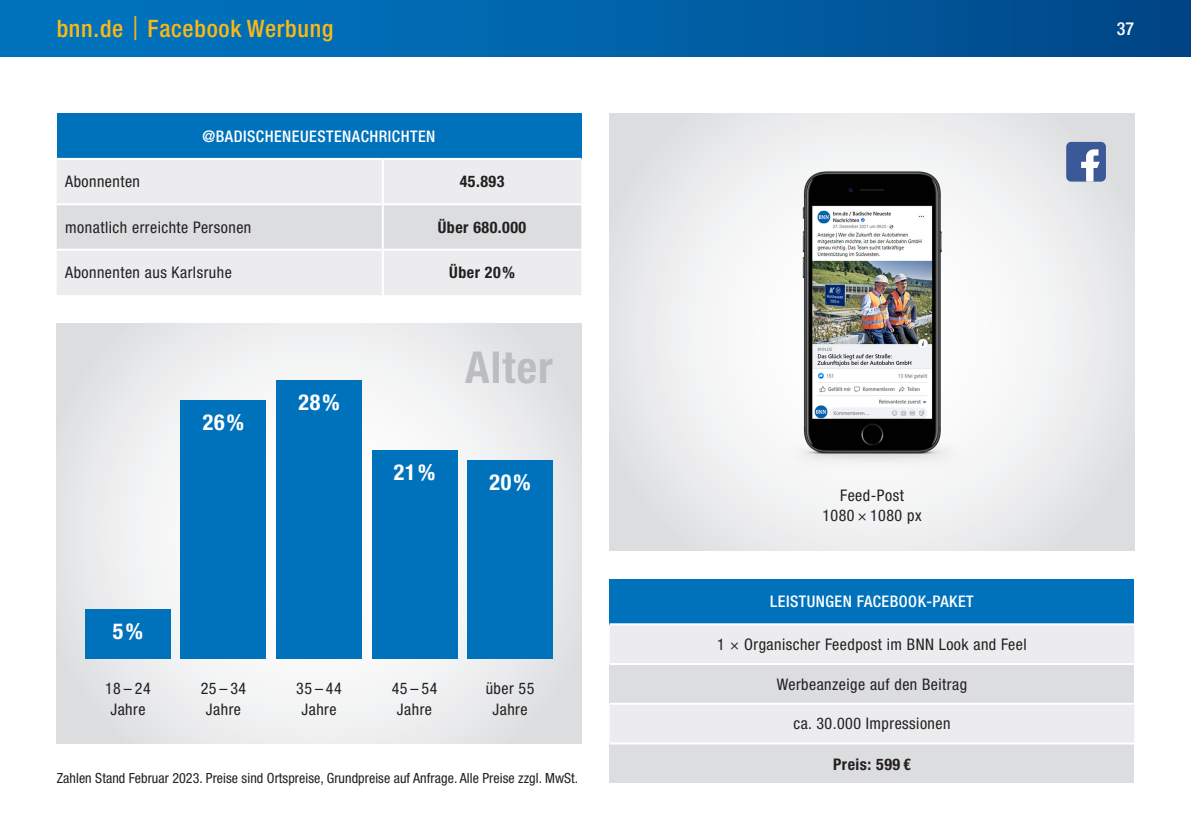
<style>
.page{position:relative;width:1191px;height:840px;background:#fff}
.page>*{position:absolute;margin:0;border:0;box-sizing:border-box;transform-origin:0 0}
.K-Modul_Überschrift{font:700 condensed 44px "Helvetica Neue LT Std";letter-spacing:.025em;color:#bcbdc0}
.Titel_Kopf{font:500 condensed 24px "Helvetica Neue LT Std";letter-spacing:.03em;color:#fcb814}
.Grundtext_Zwischenti{font:700 condensed 22px "Helvetica Neue LT Std";letter-spacing:.03em;color:#fff}
.Seitenzahl{font:500 condensed 18px "Helvetica Neue LT Std";color:#fff}
.Tabelle_Text{font:condensed 16px "Helvetica Neue LT Std";letter-spacing:.03em;color:#231f20}
.Grundtext_zentriert{font:condensed 16px/21.2px "Helvetica Neue LT Std";letter-spacing:.03em;color:#231f20;text-align:center}
.Tabelle_Kopf{font:500 condensed 16px "Helvetica Neue LT Std";letter-spacing:.03em;color:#fff}
.Tabelle_Text-2{font:700 condensed 16px "Helvetica Neue LT Std";letter-spacing:.03em;color:#231f20}
.Info{font:condensed 14px "Helvetica Neue LT Std";letter-spacing:.005em;color:#231f20}
.s1{font-weight:400;font-stretch:normal}
</style>
<div class="page">
<div style="left:0;top:0;width:1191px;height:57px;background:linear-gradient(to right,#0079c4,#01498a)"></div>
<svg style="left:57px;top:323px;width:524px;height:420px"></svg>
<svg style="left:609px;top:113px;width:525px;height:437px"></svg>
<div style="left:85px;top:608px;width:86px;height:50px;background:#0072bc"></div>
<div style="left:181px;top:400px;width:85px;height:258px;background:#0072bc"></div>
<div style="left:276px;top:380px;width:86px;height:278px;background:#0072bc"></div>
<div style="left:372px;top:449px;width:85px;height:209px;background:#0072bc"></div>
<div style="left:467px;top:459px;width:86px;height:199px;background:#0072bc"></div>
<div style="left:57px;top:113px;width:524px;height:46px;background:#0072bc"></div>
<div style="left:57px;top:160px;width:524px;height:135px;background:#ececee"></div>
<div style="left:57px;top:205px;width:524px;height:43px;background:#dcdddf"></div>
<hr style="left:57px;top:158px;width:326px;height:2px;background:#fff">
<hr style="left:383px;top:158px;width:198px;height:2px;background:#fff">
<hr style="left:382px;top:160px;width:2px;height:43px;background:#fff">
<hr style="left:57px;top:203px;width:326px;height:2px;background:#fff">
<hr style="left:383px;top:203px;width:198px;height:2px;background:#fff">
<hr style="left:382px;top:205px;width:2px;height:43px;background:#fff">
<hr style="left:57px;top:248px;width:326px;height:2px;background:#fff">
<hr style="left:383px;top:248px;width:198px;height:2px;background:#fff">
<hr style="left:382px;top:250px;width:2px;height:45px;background:#fff">
<div style="left:609px;top:578px;width:525px;height:46px;background:#0072bc"></div>
<div style="left:610px;top:625px;width:524px;height:117px;background:#ececee"></div>
<div style="left:609px;top:663px;width:525px;height:40px;background:#dcdddf"></div>
<div style="left:609px;top:743px;width:525px;height:39px;background:#dcdddf"></div>
<hr style="left:609px;top:623px;width:525px;height:2px;background:#fff">
<hr style="left:609px;top:662px;width:525px;height:2px;background:#fff">
<hr style="left:609px;top:702px;width:525px;height:2px;background:#fff">
<hr style="left:609px;top:742px;width:525px;height:2px;background:#fff">
<img style="left:772px;top:170px;width:199px;height:303px">
<div style="left:1066px;top:142px;width:40px;height:39px;background:#3b5999;border-radius:5px"></div>
<svg style="left:1081px;top:149px;width:18px;height:32px"></svg>
<p class="Titel_Kopf" style="left:57px;top:14px;width:278px">bnn.de <span class="s1">|</span> Facebook Werbung</p>
<p class="Seitenzahl" style="left:1117px;top:18px;width:19px">37</p>
<p class="Tabelle_Kopf" style="left:203px;top:127px;width:234px">@BADISCHENEUESTENACHRICHTEN</p>
<p class="Tabelle_Text" style="left:65px;top:172px;width:76px">Abonnenten</p>
<p class="Tabelle_Text-2" style="left:460px;top:172px;width:46px">45.893</p>
<p class="Tabelle_Text" style="left:65px;top:218px;width:188px">monatlich erreichte Personen</p>
<p class="Tabelle_Text-2" style="left:438px;top:217px;width:90px">Über 680.000</p>
<p class="Tabelle_Text" style="left:65px;top:263px;width:168px">Abonnenten aus Karlsruhe</p>
<p class="Tabelle_Text-2" style="left:449px;top:262px;width:67px">Über 20%</p>
<p class="Grundtext_Zwischenti" style="left:113px;top:617px;width:31px">5%</p>
<p class="Grundtext_Zwischenti" style="left:203px;top:408px;width:43px">26%</p>
<p class="Grundtext_Zwischenti" style="left:298px;top:389px;width:43px">28%</p>
<p class="K-Modul_Überschrift" style="left:465px;top:341px;width:89px">Alter</p>
<p class="Grundtext_Zwischenti" style="left:394px;top:458px;width:43px">21%</p>
<p class="Grundtext_Zwischenti" style="left:489px;top:468px;width:43px">20%</p>
<p class="Grundtext_zentriert" style="left:105px;top:677px;width:47px">18–24<br>Jahre</p>
<p class="Grundtext_zentriert" style="left:201px;top:677px;width:47px">25–34<br>Jahre</p>
<p class="Grundtext_zentriert" style="left:296px;top:677px;width:47px">35–44<br>Jahre</p>
<p class="Grundtext_zentriert" style="left:392px;top:677px;width:47px">45–54<br>Jahre</p>
<p class="Grundtext_zentriert" style="left:486px;top:677px;width:50px">über 55<br>Jahre</p>
<p class="Info" style="left:57px;top:769px;width:523px">Zahlen Stand Februar 2023. Preise sind Ortspreise, Grundpreise auf Anfrage. Alle Preise zzgl. MwSt.</p>
<p class="Grundtext_zentriert" style="left:822px;top:485px;width:101px;line-height:20px">Feed-Post<br>1080 × 1080 px</p>
<p class="Tabelle_Kopf" style="left:770px;top:591px;width:205px">LEISTUNGEN FACEBOOK-PAKET</p>
<p class="Tabelle_Text" style="left:717px;top:634px;width:311px">1 × Organischer Feedpost im BNN Look and Feel</p>
<p class="Tabelle_Text" style="left:776px;top:674px;width:192px">Werbeanzeige auf den Beitrag</p>
<p class="Tabelle_Text" style="left:793px;top:714px;width:159px">ca. 30.000 Impressionen</p>
<p class="Tabelle_Text-2" style="left:833px;top:753px;width:79px">Preis: 599 €</p>
</div>
